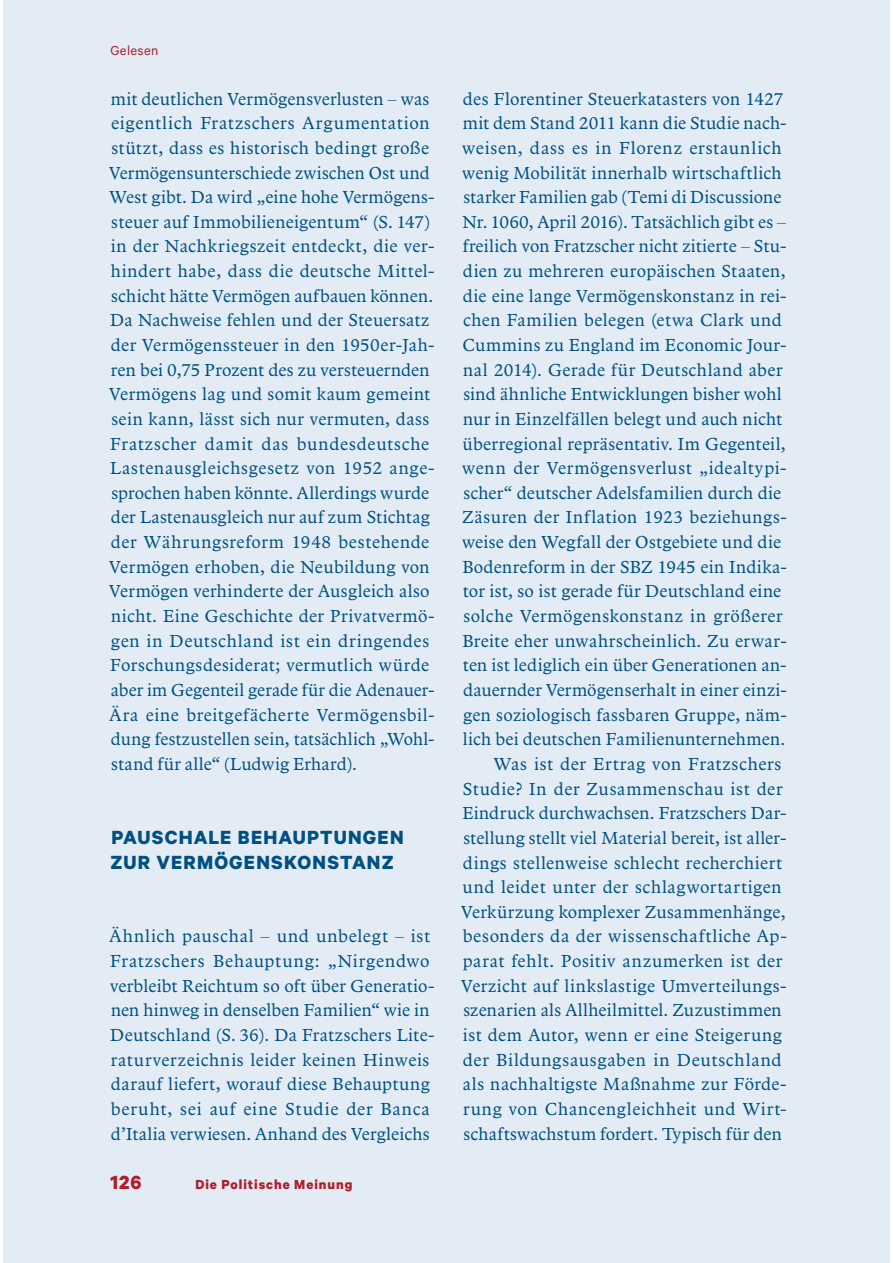
<style>
.page{position:relative;width:893px;height:1263px;background:#fff}
.page>*{position:absolute;margin:0;border:0;box-sizing:border-box;transform-origin:0 0}
.t1{font:700 21.45px/24.6px "Calibre";letter-spacing:.055em;color:#005081}
.t2{font:700 21.45px "Calibre";color:#af1e2c}
.t3{font:18px/24.6px "Arbesco DT";letter-spacing:.02em;color:#005081}
.t4{font:700 14.85px "Calibre";letter-spacing:.065em;color:#af1e2c}
.t5{font:14.85px "Calibre";letter-spacing:.025em;color:#af1e2c}
</style>
<div class="page">
<div style="left:3px;top:0;width:887px;height:1263px;background:#e3ecf5"></div>
<p class="t5" style="left:110px;top:46px;width:50px">Gelesen</p>
<p class="t3" style="left:109px;top:88px;width:327px">mit deutlichen Vermögensverlusten – was eigentlich Fratzschers Argumentation stützt, dass es historisch bedingt große Vermögensunterschiede zwischen Ost und West gibt. Da wird „eine hohe Vermögens&shy;steuer auf Immobilieneigentum“ (S. 147) in der Nachkriegszeit entdeckt, die ver&shy;hindert habe, dass die deutsche Mittel&shy;schicht hätte Vermögen aufbauen können.<br>Da Nachweise fehlen und der Steuersatz der Vermögenssteuer in den 1950er-Jah&shy;ren bei 0,75 Prozent des zu versteuernden Vermögens lag und somit kaum gemeint sein kann, lässt sich nur vermuten, dass Fratzscher damit das bundesdeutsche Lastenausgleichsgesetz von 1952 ange&shy;sprochen haben könnte. Allerdings wurde der Lastenausgleich nur auf zum Stichtag der Währungsreform 1948 bestehende Vermögen erhoben, die Neubildung von Vermögen verhinderte der Ausgleich also nicht. Eine Geschichte der Privatvermö&shy;gen in Deutschland ist ein dringendes Forschungsdesiderat; vermutlich würde aber im Gegenteil gerade für die Adenauer-Ära eine breitgefächerte Vermögensbil&shy;dung festzustellen sein, tatsächlich „Wohl&shy;stand für alle“ (Ludwig Erhard).</p>
<p class="t1" style="left:110px;top:826px;width:295px">PAUSCHALE BEHAUPTUNGEN<br>ZUR VERMÖGENSKONSTANZ</p>
<p class="t3" style="left:109px;top:925px;width:326px">Ähnlich pauschal – und unbelegt – ist Fratzschers Behauptung: „Nirgendwo verbleibt Reichtum so oft über Generatio&shy;nen hinweg in denselben Familien“ wie in Deutschland (S. 36). Da Fratzschers Lite&shy;raturverzeichnis leider keinen Hinweis darauf liefert, worauf diese Behauptung beruht, sei auf eine Studie der Banca d’Italia verwiesen. Anhand des Vergleichs</p>
<p class="t2" style="left:110px;top:1175px;width:33px">126</p>
<p class="t4" style="left:195px;top:1179px;width:158px">Die Politische Meinung</p>
<p class="t3" style="left:461px;top:87px;width:327px;text-align:right">des Florentiner Steuerkatasters von 1427 mit dem Stand 2011 kann die Studie nach&shy;weisen, dass es in Florenz erstaunlich wenig Mobilität innerhalb wirtschaftlich starker Familien gab (Temi di Discussione Nr. 1060, April 2016). Tatsächlich gibt es – freilich von Fratzscher nicht zitierte – Stu&shy;dien zu mehreren europäischen Staaten, die eine lange Vermögenskonstanz in rei&shy;chen Familien belegen (etwa Clark und Cummins zu England im Economic Jour&shy;nal 2014). Gerade für Deutschland aber sind ähnliche Entwicklungen bisher wohl nur in Einzelfällen belegt und auch nicht überregional repräsentativ. Im Gegenteil, wenn der Vermögensverlust „idealtypi&shy;scher“ deutscher Adelsfamilien durch die Zäsuren der Inflation 1923 beziehungs&shy;weise den Wegfall der Ostgebiete und die Bodenreform in der SBZ 1945 ein Indika&shy;tor ist, so ist gerade für Deutschland eine solche Vermögenskonstanz in größerer Breite eher unwahrscheinlich. Zu erwar&shy;ten ist lediglich ein über Generationen an&shy;dauernder Vermögenserhalt in einer einzi&shy;gen soziologisch fassbaren Gruppe, näm&shy;lich bei deutschen Familienunternehmen.<br>Was ist der Ertrag von Fratzschers Studie? In der Zusammenschau ist der Eindruck durchwachsen. Fratzschers Dar&shy;stellung stellt viel Material bereit, ist aller&shy;dings stellenweise schlecht recherchiert und leidet unter der schlagwortartigen Verkürzung komplexer Zusammenhänge, besonders da der wissenschaftliche Ap&shy;parat fehlt. Positiv anzumerken ist der Verzicht auf linkslastige Umverteilungs&shy;szenarien als Allheilmittel. Zuzustimmen ist dem Autor, wenn er eine Steigerung der Bildungsausgaben in Deutschland als nachhaltigste Maßnahme zur Förde&shy;rung von Chancengleichheit und Wirt&shy;schaftswachstum fordert. Typisch für den</p>
</div>
